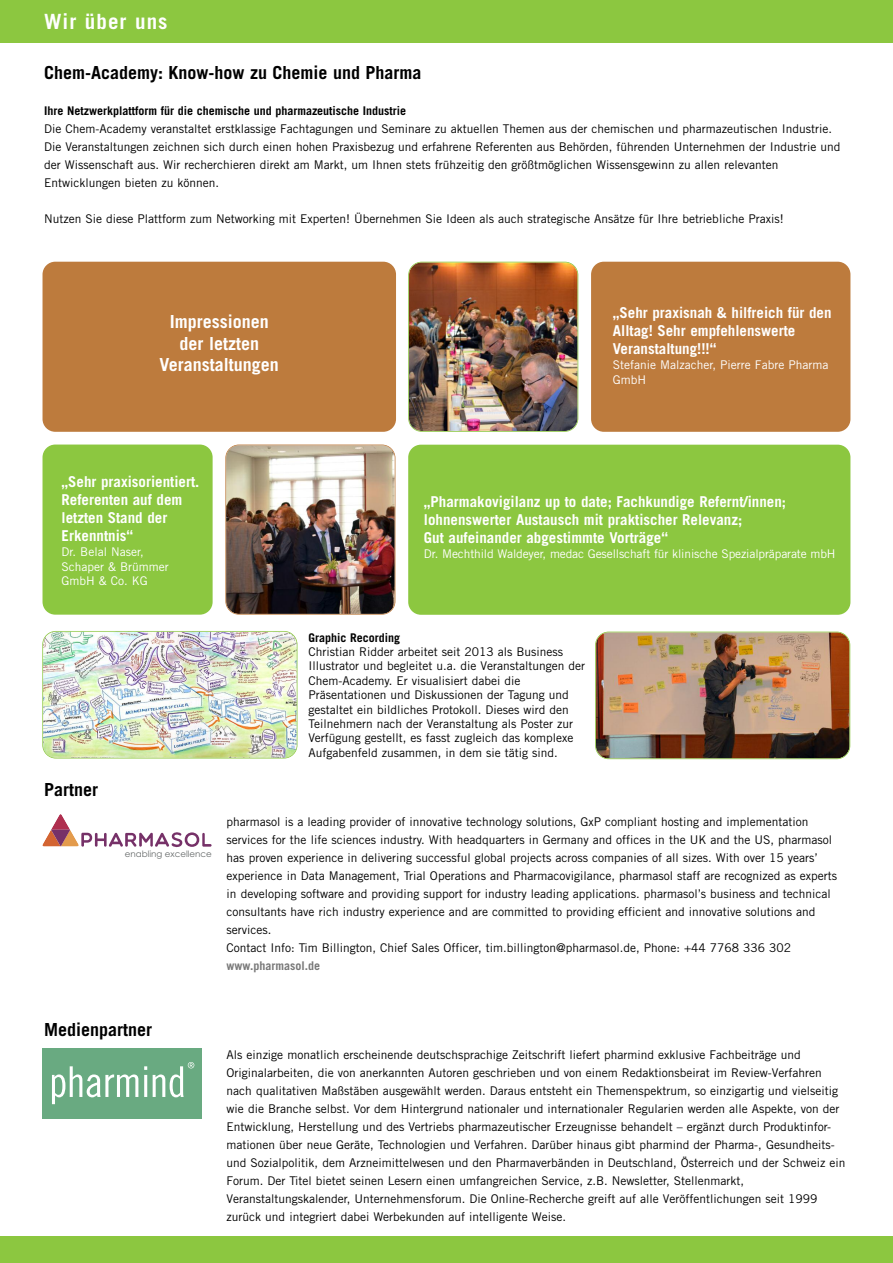
<style>
.page{position:relative;width:893px;height:1263px;background:#fff}
.page>*{position:absolute;margin:0;border:0;box-sizing:border-box;transform-origin:0 0}
.t1{font:700 21px "Trade Gothic";letter-spacing:.05em;color:#fff}
.t2{font:700 18px "Trade Gothic";color:#000}
.t3{font:700 18px/21.6px "Trade Gothic";color:#fff;text-align:center}
.t4{font:700 15px/18px "Trade Gothic";color:#fff}
.t5{font:12px/18px "Trade Gothic";color:#000}
.t6{font:12px/14.4px "Trade Gothic";letter-spacing:-.005em;color:#fff}
.t7{font:700 12px "Trade Gothic";color:#000}
.t8{font:700 12px "Trade Gothic";color:#787878}
.t9{font:8.7px "Century Gothic";color:#656969}
</style>
<div class="page">
<div style="left:0;top:1236px;width:893px;height:27px;background:#8cc740"></div>
<div style="left:0;top:0;width:893px;height:42px;background:#8cc740"></div>
<div style="left:43px;top:1048px;width:159px;height:70px;background:#69aa81"></div>
<svg style="left:52px;top:1066px;width:86px;height:38px"></svg>
<hr style="left:144px;top:1075px;width:3px;height:22px;background:#fff">
<svg style="left:144px;top:1066px;width:3px;height:4px"></svg>
<svg style="left:153px;top:1062px;width:41px;height:35px"></svg>
<div style="left:43px;top:262px;width:353px;height:170px;background:#bd7b3d;border-radius:13px"></div>
<img style="left:409px;top:262px;width:169px;height:169px;border-radius:13px">
<div style="left:408px;top:262px;width:170px;height:170px;border:2px solid #8cc740;border-radius:14px"></div>
<div style="left:591px;top:262px;width:259px;height:170px;background:#bd7b3d;border-radius:13px"></div>
<div style="left:43px;top:444px;width:170px;height:171px;background:#8cc740;border-radius:13px"></div>
<img style="left:226px;top:445px;width:169px;height:169px;border-radius:13px">
<div style="left:225px;top:444px;width:170px;height:171px;border:2px solid #bd7b3d;border-radius:14px"></div>
<div style="left:408px;top:445px;width:442px;height:170px;background:#8cc740;border-radius:13px"></div>
<img style="left:43px;top:632px;width:254px;height:126px;border-radius:13px">
<div style="left:42px;top:631px;width:255px;height:127px;border:2px solid #8cc740;border-radius:14px"></div>
<img style="left:596px;top:632px;width:253px;height:126px;border-radius:13px">
<div style="left:595px;top:632px;width:255px;height:127px;border:2px solid #8cc740;border-radius:14px"></div>
<svg style="left:43px;top:814px;width:169px;height:34px"></svg>
<h1 class="t1" style="left:44px;top:9px;width:125px">Wir über uns</h1>
<h2 class="t2" style="left:44px;top:62px;width:379px">Chem-Academy: Know-how zu Chemie und Pharma</h2>
<p class="t7" style="left:44px;top:103px;width:364px">Ihre Netzwerkplattform für die chemische und pharmazeutische Industrie</p>
<p class="t5" style="left:44px;top:119px;width:798px">Die Chem-Academy veranstaltet erstklassige Fachtagungen und Seminare zu aktuellen Themen aus der chemischen und pharmazeutischen Industrie.<br>Die Veranstaltungen zeichnen sich durch einen hohen Praxisbezug und erfahrene Referenten aus Behörden, führenden Unternehmen der Industrie und der Wissenschaft aus. Wir recherchieren direkt am Markt, um Ihnen stets frühzeitig den größtmöglichen Wissensgewinn zu allen relevanten Entwicklungen bieten zu können.</p>
<p class="t5" style="left:44px;top:209px;width:741px">Nutzen Sie diese Plattform zum Networking mit Experten! Übernehmen Sie Ideen als auch strategische Ansätze für Ihre betriebliche Praxis!</p>
<h2 class="t3" style="left:160px;top:311px;width:121px">Impressionen der letzten<br>Veranstaltungen</h2>
<p class="t4" style="left:613px;top:303px;width:220px">„Sehr praxisnah &amp; hilfreich für den<br>Alltag! Sehr empfehlenswerte<br>Veranstaltung!!!“</p>
<p class="t6" style="left:613px;top:358px;width:217px">Stefanie Malzacher, Pierre Fabre Pharma<br>GmbH</p>
<p class="t4" style="left:62px;top:472px;width:139px">„Sehr praxisorientiert.<br>Referenten auf dem letzten Stand der<br>Erkenntnis“</p>
<p class="t6" style="left:62px;top:545px;width:109px">Dr. Belal Naser,<br>Schaper &amp; Brümmer<br>GmbH &amp; Co. KG</p>
<h2 class="t2" style="left:44px;top:778px;width:55px">Partner</h2>
<p class="t4" style="left:424px;top:492px;width:364px">„Pharmakovigilanz up to date; Fachkundige Refernt/innen; lohnenswerter Austausch mit praktischer Relevanz;<br>Gut aufeinander abgestimmte Vorträge“</p>
<p class="t6" style="left:424px;top:547px;width:413px">Dr. Mechthild Waldeyer, medac Gesellschaft für klinische Spezialpräparate mbH</p>
<p class="t7" style="left:308px;top:630px;width:93px">Graphic Recording</p>
<p class="t5" style="left:308px;top:644px;width:278px;line-height:14.4px">Christian Ridder arbeitet seit 2013 als Business Illustrator und begleitet u.a. die Veranstaltungen der Chem-Academy. Er visualisiert dabei die Präsentationen und Diskussionen der Tagung und gestaltet ein bildliches Protokoll. Dieses wird den Teilnehmern nach der Veranstaltung als Poster zur Verfügung gestellt, es fasst zugleich das komplexe Aufgabenfeld zusammen, in dem sie tätig sind.</p>
<p class="t9" style="left:125px;top:849px;width:89px">enabling excellence</p>
<p class="t5" style="left:227px;top:812px;width:612px">pharmasol is a leading provider of innovative technology solutions, GxP compliant hosting and implementation services for the life sciences industry. With headquarters in Germany and offices in the UK and the US, pharmasol has proven experience in delivering successful global projects across companies of all sizes. With over 15 years’ experience in Data Management, Trial Operations and Pharmacovigilance, pharmasol staff are recognized as experts in developing software and providing support for industry leading applications. pharmasol’s business and technical consultants have rich industry experience and are committed to providing efficient and innovative solutions and services.<br>Contact Info: Tim Billington, Chief Sales Officer, tim.billington@pharmasol.de, Phone: +44 7768 336 302</p>
<p class="t8" style="left:227px;top:958px;width:95px">www.pharmasol.de</p>
<h2 class="t2" style="left:44px;top:1018px;width:109px">Medienpartner</h2>
<p class="t5" style="left:227px;top:1046px;width:620px">Als einzige monatlich erscheinende deutschsprachige Zeitschrift liefert pharmind exklusive Fachbeiträge und Originalarbeiten, die von anerkannten Autoren geschrieben und von einem Redaktionsbeirat im Review-Verfahren nach qualitativen Maßstäben ausgewählt werden. Daraus entsteht ein Themenspektrum, so einzigartig und vielseitig wie die Branche selbst. Vor dem Hintergrund nationaler und internationaler Regularien werden alle Aspekte, von der Entwicklung, Herstellung und des Vertriebs pharmazeutischer Erzeugnisse behandelt – ergänzt durch Produktinfor&shy;mationen über neue Geräte, Technologien und Verfahren. Darüber hinaus gibt pharmind der Pharma-, Gesundheits&shy;und Sozialpolitik, dem Arzneimittelwesen und den Pharmaverbänden in Deutschland, Österreich und der Schweiz ein Forum. Der Titel bietet seinen Lesern einen umfangreichen Service, z.B. Newsletter, Stellenmarkt, Veranstaltungskalender, Unternehmensforum. Die Online-Recherche greift auf alle Veröffentlichungen seit 1999 zurück und integriert dabei Werbekunden auf intelligente Weise.</p>
</div>
